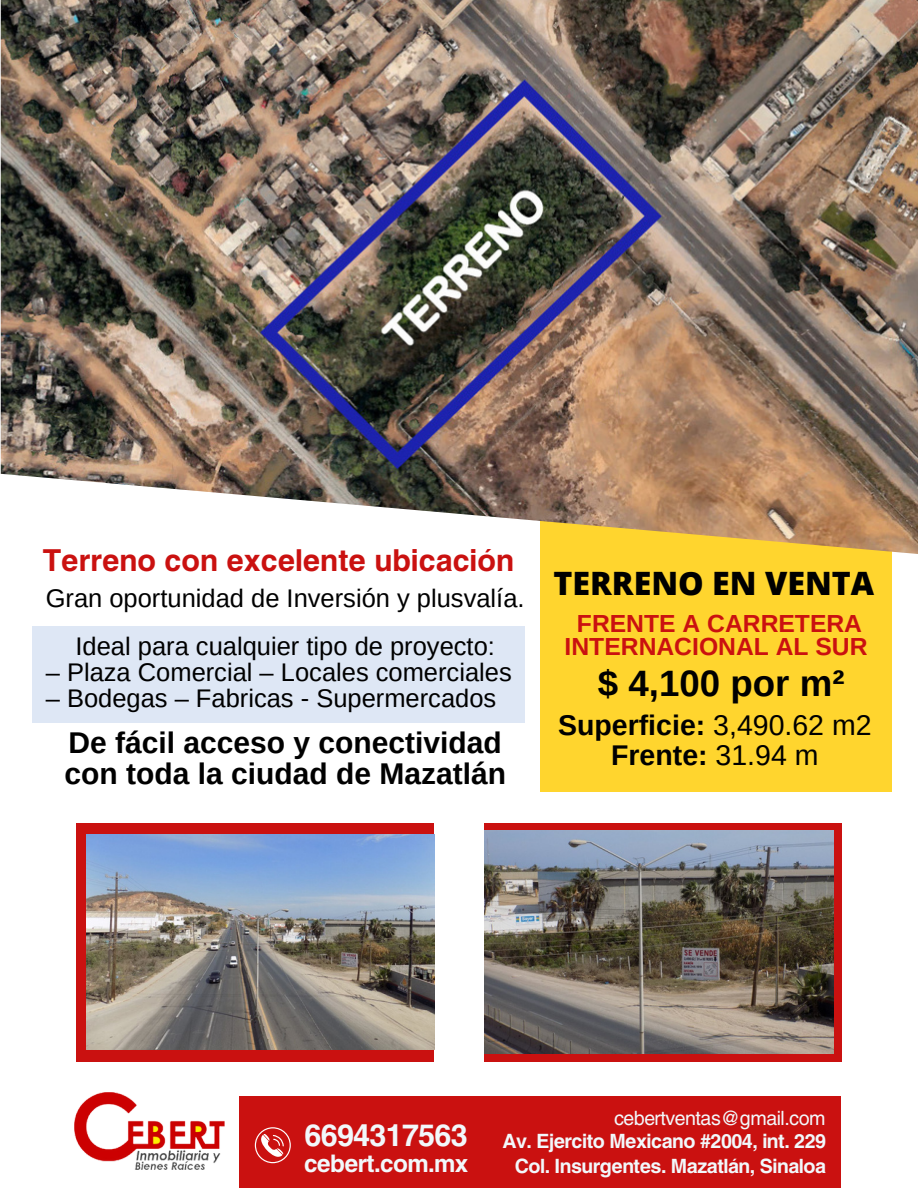
<style>
.page{position:relative;width:918px;height:1188px;background:#fff}
.page>*{position:absolute;margin:0;border:0;box-sizing:border-box;transform-origin:0 0}
.t1{font:700 36.75px "Arimo";color:#000}
.t2{font:800 32.25px "Open Sans";color:#000}
.t3{font:700 30.3px "Helios";letter-spacing:-.025em;color:#f2f8fb}
.t4{font:700 30px/30.3px "Arimo";color:#000}
.t5{font:700 30px "Helios";color:#ca1110}
.t6{font:700 28.5px "Arimo";color:#000}
.t7{font:25.5px "Arimo";color:#000}
.t8{font:700 24.75px/23.7px "Arimo";color:#ca1110;text-align:center}
.t9{font:700 24px "Helios";letter-spacing:-.025em;color:#f2f8fb}
.t10{font:700 19.5px "Helios";letter-spacing:-.025em;color:#f2f8fb}
.t11{font:19.5px "Helios";letter-spacing:-.025em;color:#f2f8fb}
.s1{font-weight:400}
</style>
<div class="page">
<div style="left:540px;top:500px;width:352px;height:292px;background:#ffd52e"></div>
<div style="left:239px;top:1096px;width:602px;height:92px;background:#ca1110"></div>
<img style="left:1px;top:0;width:917px;height:554px">
<div style="left:76px;top:823px;width:357px;height:238px;background:#ca1110"></div>
<div style="left:484px;top:823px;width:357px;height:238px;background:#ca1110"></div>
<svg style="left:255px;top:1127px;width:36px;height:36px"></svg>
<img style="left:75px;top:1093px;width:149px;height:76px">
<img style="left:86px;top:835px;width:348px;height:215px">
<img style="left:484px;top:831px;width:350px;height:222px">
<div style="left:32px;top:626px;width:493px;height:96px;background:#dee7f5"></div>
<p class="t5" style="left:43px;top:542px;width:473px">Terreno con excelente ubicación</p>
<p class="t7" style="left:46px;top:584px;width:480px">Gran oportunidad de Inversión y plusvalía.</p>
<p class="t7" style="left:76px;top:632px;width:421px">Ideal para cualquier tipo de proyecto:</p>
<p class="t7" style="left:46px;top:658px;width:468px">– Plaza Comercial – Locales comerciales</p>
<p class="t7" style="left:46px;top:684px;width:452px">– Bodegas – Fabricas - Supermercados</p>
<p class="t4" style="left:64px;top:728px;width:443px">De fácil acceso y conectividad con toda la ciudad de Mazatlán</p>
<p class="t2" style="left:553px;top:561px;width:322px">TERRENO EN VENTA</p>
<p class="t8" style="left:565px;top:611px;width:305px">FRENTE A CARRETERA<br>INTERNACIONAL AL SUR</p>
<p class="t1" style="left:598px;top:662px;width:248px">$ 4,100 por m²</p>
<p class="t6" style="left:558px;top:710px;width:315px">Superficie: <span class="s1">3,490.62 m2</span></p>
<p class="t6" style="left:611px;top:739px;width:209px">Frente: <span class="s1">31.94 m</span></p>
<p class="t11" style="left:614px;top:1106px;width:213px">cebertventas@gmail.com</p>
<p class="t3" style="left:304px;top:1116px;width:165px">6694317563</p>
<p class="t10" style="left:502px;top:1129px;width:325px">Av. Ejercito Mexicano #2004, int. 229</p>
<p class="t9" style="left:304px;top:1148px;width:166px">cebert.com.mx</p>
<p class="t10" style="left:515px;top:1153px;width:313px">Col. Insurgentes. Mazatlán, Sinaloa</p>
</div>
